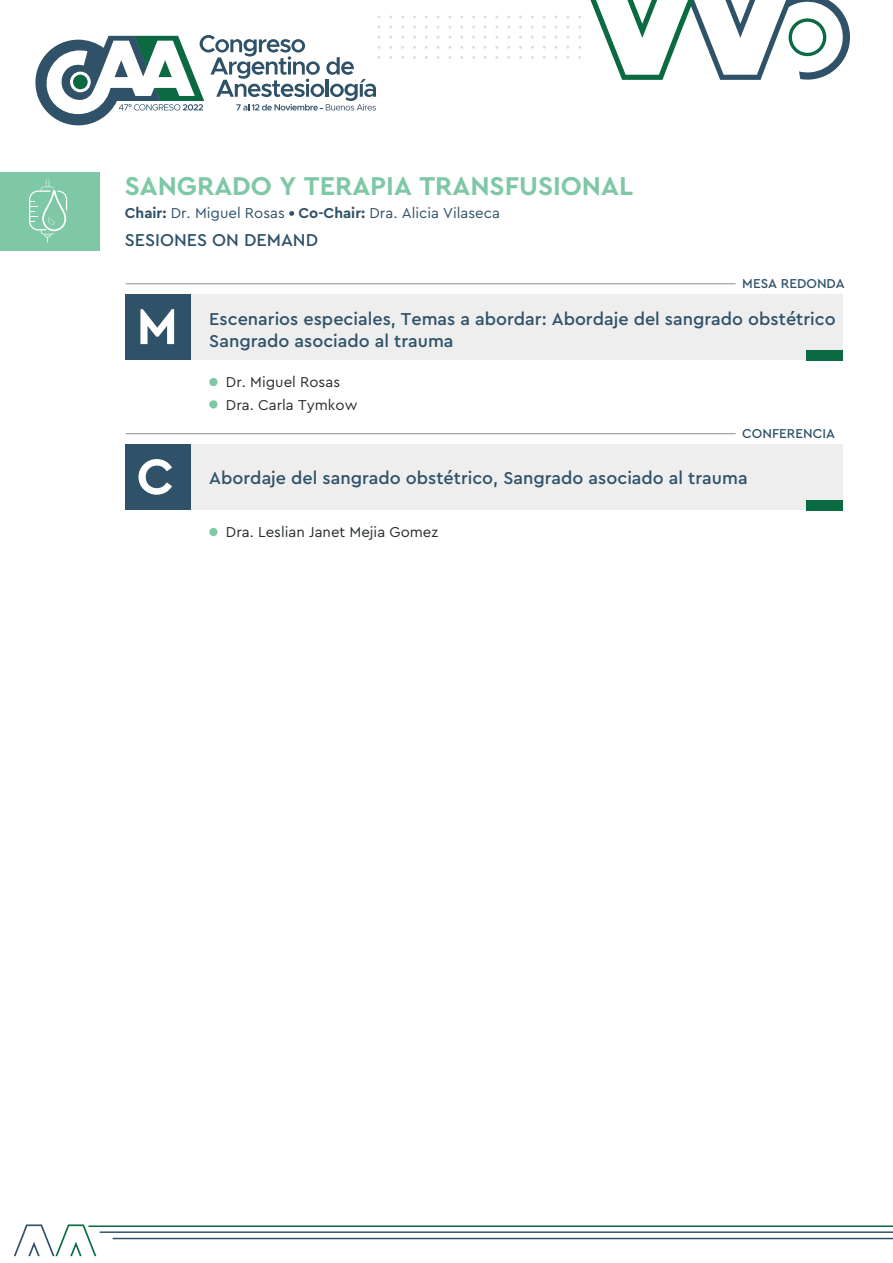
<style>
.page{position:relative;width:893px;height:1263px;background:#fff}
.page>*{position:absolute;margin:0;border:0;box-sizing:border-box;transform-origin:0 0}
.t1{font:700 52.05px "Cera Pro";color:#fff}
.t2{font:700 27px "Cera Pro";color:#7fc8a6}
.t3{font:500 18px "Cera Pro";color:#305269}
.t4{font:15px/22.5px "Cera Pro";color:#292d2f}
.t5{font:15px "Cera Pro";color:#305269}
.t6{font:500 13.5px "Cera Pro";color:#305269}
.s1{font-weight:700}
</style>
<div class="page">
<div style="left:0;top:172px;width:99px;height:78px;background:#7fc8a6"></div>
<svg style="left:590px;top:0;width:260px;height:80px"></svg>
<svg style="left:35px;top:35px;width:345px;height:90px"></svg>
<hr style="left:100px;top:1231px;width:793px;height:2px;background:#305269">
<hr style="left:113px;top:1238px;width:780px;height:1px;background:#305269">
<hr style="left:89px;top:1225px;width:804px;height:2px;background:#0b6a42">
<svg style="left:14px;top:1224px;width:82px;height:32px"></svg>
<svg style="left:29px;top:180px;width:38px;height:62px"></svg>
<svg style="left:289px;top:211px;width:5px;height:5px"></svg>
<div style="left:185px;top:294px;width:657px;height:66px;background:#edeeed"></div>
<div style="left:126px;top:294px;width:65px;height:66px;background:#305269"></div>
<hr style="left:126px;top:283px;width:610px;height:1px;background:#8e9091">
<div style="left:209px;top:378px;width:9px;height:8px;background:#7fc8a6;border-radius:50%"></div>
<div style="left:209px;top:400px;width:9px;height:8px;background:#7fc8a6;border-radius:50%"></div>
<div style="left:806px;top:350px;width:36px;height:10px;background:#0b6a42"></div>
<div style="left:185px;top:444px;width:657px;height:66px;background:#edeeed"></div>
<div style="left:126px;top:444px;width:65px;height:66px;background:#305269"></div>
<hr style="left:126px;top:433px;width:610px;height:1px;background:#8e9091">
<div style="left:209px;top:528px;width:9px;height:8px;background:#7fc8a6;border-radius:50%"></div>
<div style="left:806px;top:500px;width:36px;height:10px;background:#0b6a42"></div>
<h2 class="t2" style="left:125px;top:168px;width:510px">SANGRADO Y TERAPIA TRANSFUSIONAL</h2>
<p class="t3" style="left:125px;top:228px;width:195px">SESIONES ON DEMAND</p>
<p class="t5" style="left:125px;top:203px;width:377px"><span class="s1">Chair:</span> Dr. Miguel Rosas <span class="s1">- Co-Chair:</span> Dra. Alicia Vilaseca</p>
<p class="t6" style="left:742px;top:274px;width:104px">MESA REDONDA</p>
<h1 class="t1" style="left:137px;top:292px;width:43px">M</h1>
<p class="t3" style="left:209px;top:307px;width:628px">Escenarios especiales, Temas a abordar: Abordaje del sangrado obstétrico</p>
<p class="t3" style="left:209px;top:329px;width:246px">Sangrado asociado al trauma</p>
<p class="t4" style="left:226px;top:370px;width:133px">Dr. Miguel Rosas<br>Dra. Carla Tymkow</p>
<p class="t6" style="left:742px;top:424px;width:94px">CONFERENCIA</p>
<h1 class="t1" style="left:137px;top:442px;width:39px">C</h1>
<p class="t3" style="left:209px;top:466px;width:540px">Abordaje del sangrado obstétrico, Sangrado asociado al trauma</p>
<p class="t4" style="left:226px;top:520px;width:214px">Dra. Leslian Janet Mejia Gomez</p>
</div>
